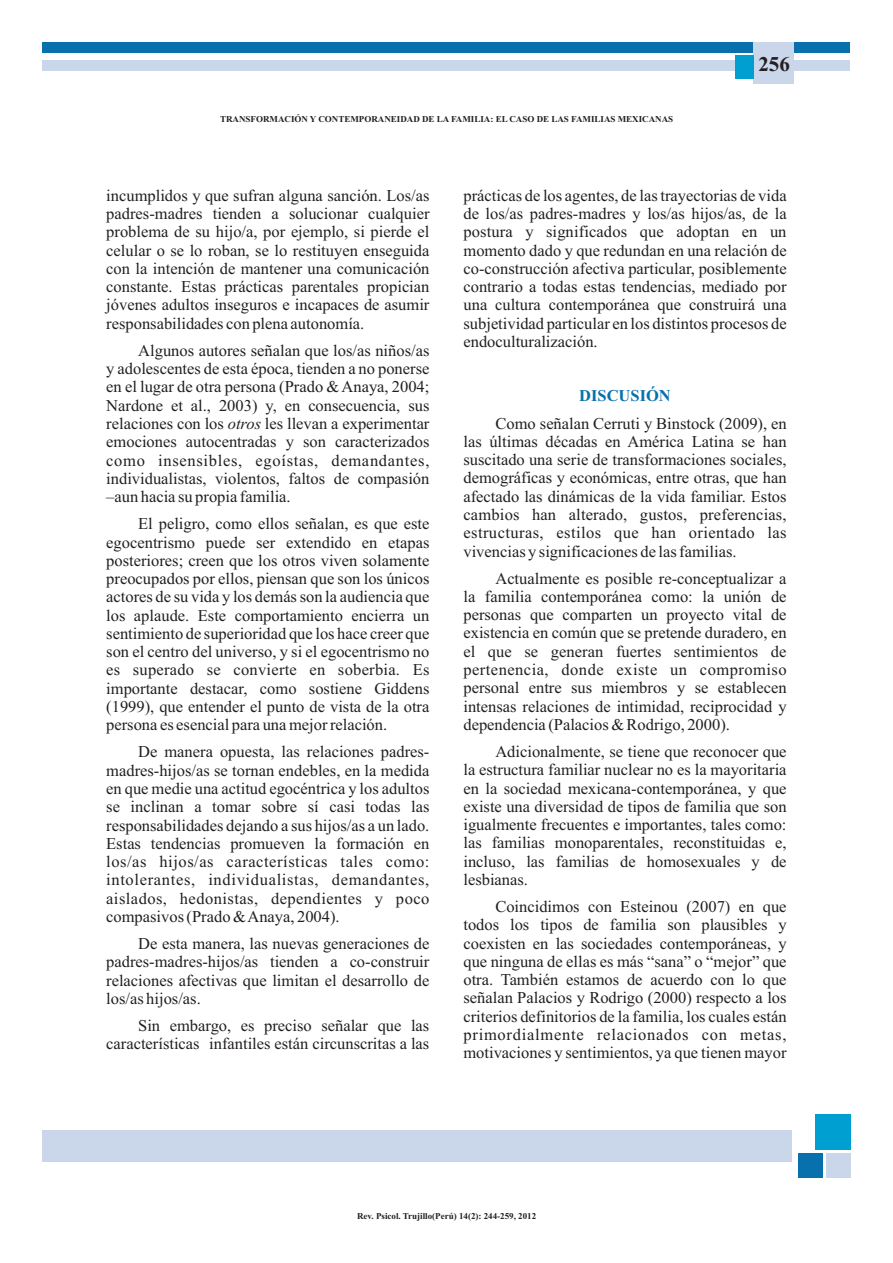
<style>
.page{position:relative;width:893px;height:1263px;background:#fff}
.page>*{position:absolute;margin:0;border:0;box-sizing:border-box;transform-origin:0 0}
.t1{font:700 21px "Times New Roman";color:#231f20}
.t2{font:16.5px/18.3px "Times New Roman";color:#231f20;text-align:justify}
.t3{font:700 16.5px "Times New Roman";color:#0770ad}
.t4{font:700 9px "Times New Roman";color:#231f20}
.s1{font-style:italic}
</style>
<div class="page">
<div style="left:43px;top:1130px;width:749px;height:32px;background:#cad6ea"></div>
<div style="left:826px;top:1154px;width:24px;height:24px;background:#cad6ea"></div>
<div style="left:815px;top:1114px;width:35px;height:36px;background:#009fd2"></div>
<div style="left:799px;top:1154px;width:24px;height:24px;background:#0770ad"></div>
<div style="left:43px;top:43px;width:807px;height:10px;background:#0770ad"></div>
<div style="left:43px;top:61px;width:807px;height:10px;background:#cad6ea"></div>
<div style="left:753px;top:43px;width:41px;height:41px;background:#cad6ea"></div>
<div style="left:735px;top:55px;width:18px;height:24px;background:#009fd2"></div>
<p class="t4" style="left:220px;top:116px;width:455px">TRANSFORMACIÓN Y CONTEMPORANEIDAD DE LA FAMILIA: EL CASO DE LAS FAMILIAS MEXICANAS</p>
<p class="t1" style="left:758px;top:56px;width:33px">256</p>
<p class="t2" style="left:106px;top:188px;width:325px">incumplidos y que sufran alguna sanción. Los/as padres-madres tienden a solucionar cualquier problema de su hijo/a, por ejemplo, si pierde el celular o se lo roban, se lo restituyen enseguida con la intención de mantener una comunicación constante. Estas prácticas parentales propician jóvenes adultos inseguros e incapaces de asumir responsabilidades con plena autonomía.</p>
<p class="t2" style="left:106px;top:343px;width:325px;text-indent:32px">Algunos autores señalan que los/as niños/as y adolescentes de esta época, tienden a no ponerse en el lugar de otra persona (Prado &amp; Anaya, 2004; Nardone et al., 2003) y, en consecuencia, sus relaciones con los <span class="s1">otros</span> les llevan a experimentar emociones autocentradas y son caracterizados como insensibles, egoístas, demandantes, individualistas, violentos, faltos de compasión –aun hacia su propia familia.</p>
<p class="t2" style="left:106px;top:516px;width:325px;text-indent:32px">El peligro, como ellos señalan, es que este egocentrismo puede ser extendido en etapas posteriores; creen que los otros viven solamente preocupados por ellos, piensan que son los únicos actores de su vida y los demás son la audiencia que los aplaude. Este comportamiento encierra un sentimiento de superioridad que los hace creer que son el centro del universo, y si el egocentrismo no es superado se convierte en soberbia. Es importante destacar, como sostiene Giddens (1999), que entender el punto de vista de la otra persona es esencial para una mejor relación.</p>
<p class="t2" style="left:106px;top:744px;width:325px;text-indent:32px">De manera opuesta, las relaciones padres&shy;madres-hijos/as se tornan endebles, en la medida en que medie una actitud egocéntrica y los adultos se inclinan a tomar sobre sí casi todas las responsabilidades dejando a sus hijos/as a un lado.<br>Estas tendencias promueven la formación en los/as hijos/as características tales como: intolerantes, individualistas, demandantes, aislados, hedonistas, dependientes y poco compasivos (Prado &amp; Anaya, 2004).</p>
<p class="t2" style="left:106px;top:936px;width:325px;text-indent:32px">De esta manera, las nuevas generaciones de padres-madres-hijos/as tienden a co-construir relaciones afectivas que limitan el desarrollo de los/as hijos/as.</p>
<p class="t2" style="left:106px;top:1018px;width:325px;text-align:right">Sin embargo, es preciso señalar que las características infantiles están circunscritas a las</p>
<p class="t2" style="left:463px;top:188px;width:325px">prácticas de los agentes, de las trayectorias de vida de los/as padres-madres y los/as hijos/as, de la postura y significados que adoptan en un momento dado y que redundan en una relación de co-construcción afectiva particular, posiblemente contrario a todas estas tendencias, mediado por una cultura contemporánea que construirá una subjetividad particular en los distintos procesos de endoculturalización.</p>
<p class="t3" style="left:579px;top:390px;width:93px">DISCUSIÓN</p>
<p class="t2" style="left:463px;top:415px;width:325px;text-indent:32px">Como señalan Cerruti y Binstock (2009), en las últimas décadas en América Latina se han suscitado una serie de transformaciones sociales, demográficas y económicas, entre otras, que han afectado las dinámicas de la vida familiar. Estos cambios han alterado, gustos, preferencias, estructuras, estilos que han orientado las vivencias y significaciones de las familias.</p>
<p class="t2" style="left:463px;top:571px;width:325px;text-indent:32px">Actualmente es posible re-conceptualizar a la familia contemporánea como: la unión de personas que comparten un proyecto vital de existencia en común que se pretende duradero, en el que se generan fuertes sentimientos de pertenencia, donde existe un compromiso personal entre sus miembros y se establecen intensas relaciones de intimidad, reciprocidad y dependencia (Palacios &amp; Rodrigo, 2000).</p>
<p class="t2" style="left:463px;top:744px;width:325px;text-indent:32px">Adicionalmente, se tiene que reconocer que la estructura familiar nuclear no es la mayoritaria en la sociedad mexicana-contemporánea, y que existe una diversidad de tipos de familia que son igualmente frecuentes e importantes, tales como: las familias monoparentales, reconstituidas e, incluso, las familias de homosexuales y de lesbianas.</p>
<p class="t2" style="left:463px;top:899px;width:325px;text-indent:32px">Coincidimos con Esteinou (2007) en que todos los tipos de familia son plausibles y coexisten en las sociedades contemporáneas, y que ninguna de ellas es más “sana” o “mejor” que otra. También estamos de acuerdo con lo que señalan Palacios y Rodrigo (2000) respecto a los criterios definitorios de la familia, los cuales están primordialmente relacionados con metas, motivaciones y sentimientos, ya que tienen mayor</p>
<p class="t4" style="left:357px;top:1212px;width:181px">Rev. Psicol. Trujillo(Perú) 14(2): 244-259, 2012</p>
</div>
